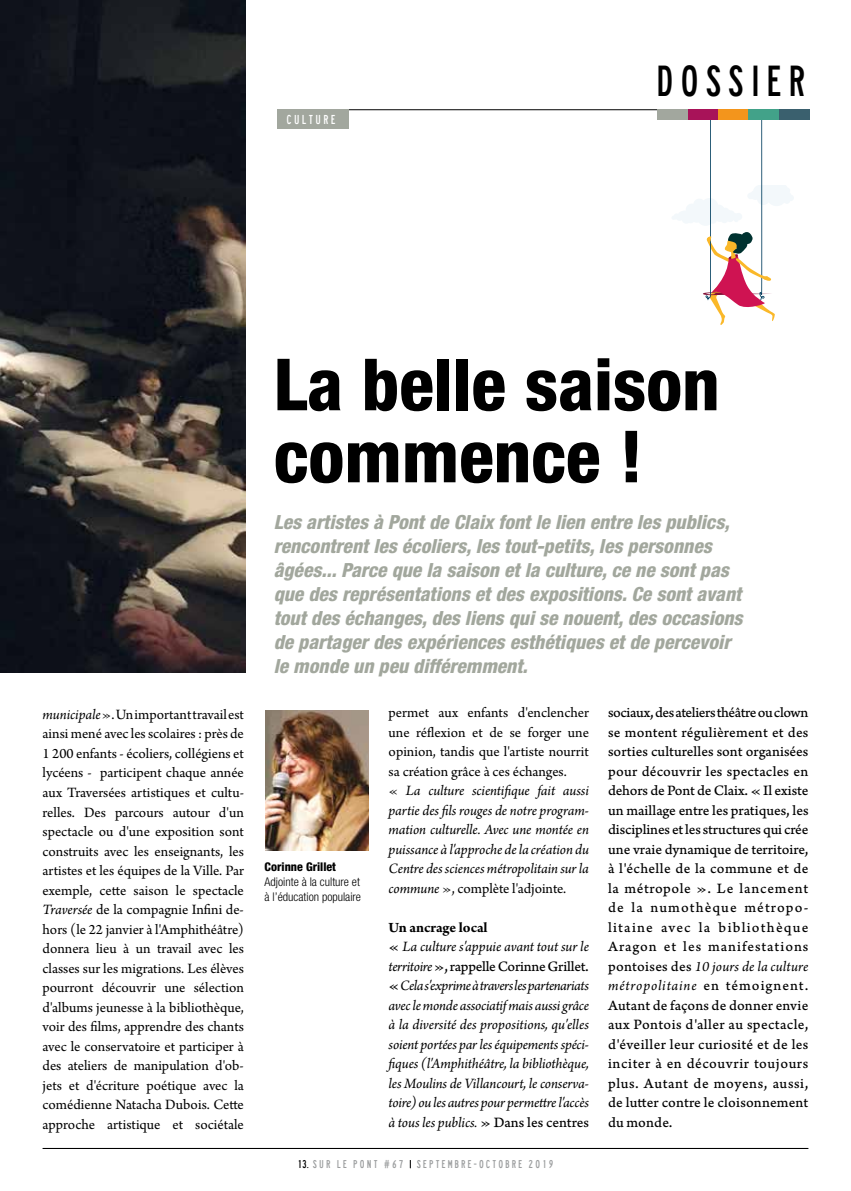
<style>
.page{position:relative;width:851px;height:1191px;background:#fff}
.page>*{position:absolute;margin:0;border:0;box-sizing:border-box;transform-origin:0 0}
.t1{font:800 condensed 72px/72px "Helvetica Neue";color:#000}
.t2{font:40.2px "lanea";letter-spacing:.16em;color:#000}
.t3{font:italic 800 condensed 19.5px/24px "Helvetica Neue";color:#a2a79d}
.t4{font:15px/19.5px "Arno Pro";color:#000;text-align:justify}
.t5{font:italic 15px/19.5px "Arno Pro";letter-spacing:-.005em;color:#000}
.t6{font:15px/19.5px "Arno Pro Caption";letter-spacing:.035em;color:#000;text-align:justify}
.t7{font:italic 15px/19.5px "Arno Pro";letter-spacing:.03em;color:#000}
.t8{font:15px "Arno Pro Caption";letter-spacing:-.02em;color:#000}
.t9{font:300 condensed 12px/15px "Helvetica Neue";color:#000}
.t10{font:12px "lanea";letter-spacing:.2em;color:#fff}
.t11{font:800 condensed 12px "Helvetica Neue";color:#000}
.t12{font:10.5px "lanea";letter-spacing:.2em;color:#9c9e9f}
.s1{font-style:italic}
.s2{font-style:normal}
.s3{font-weight:700;font-style:normal}
.s4{font-family:"Arno Pro Caption";font-style:normal}
.s5{font-family:"Arno Pro";font-style:italic}
.s6{color:#000}
</style>
<div class="page">
<svg style="left:672px;top:120px;width:121px;height:205px"></svg>
<hr style="left:43px;top:1148px;width:765px;height:1px;background:#000">
<hr style="left:277px;top:109px;width:531px;height:1px;background:#000">
<div style="left:657px;top:110px;width:31px;height:10px;background:#a2a79e"></div>
<div style="left:688px;top:110px;width:30px;height:10px;background:#a81359"></div>
<div style="left:718px;top:110px;width:30px;height:10px;background:#f3951c"></div>
<div style="left:748px;top:110px;width:30px;height:10px;background:#42a289"></div>
<div style="left:778px;top:110px;width:31px;height:10px;background:#3a606e"></div>
<img style="left:0;top:0;width:245px;height:673px">
<div style="left:277px;top:109px;width:72px;height:20px;background:#a2a79e"></div>
<img style="left:265px;top:710px;width:103px;height:140px">
<p class="t10" style="left:286px;top:112px;width:51px">CULTURE</p>
<p class="t10" style="left:286px;top:112px;width:62px">INTERVIEW</p>
<h2 class="t2" style="left:656px;top:57px;width:151px">DOSSIER</h2>
<h1 class="t1" style="left:274px;top:347px;width:447px">La belle saison commence !</h1>
<p class="t3" style="left:274px;top:510px;width:470px">Les artistes à Pont de Claix font le lien entre les publics, rencontrent les écoliers, les tout-petits, les personnes âgées... Parce que la saison et la culture, ce ne sont pas que des représentations et des expositions. Ce sont avant tout des échanges, des liens qui se nouent, des occasions de partager des expériences esthétiques et de percevoir le monde un peu différemment.</p>
<p class="t4" style="left:43px;top:705px;width:203px"><span class="s1">municipale</span> ». Un important travail est ainsi mené avec les scolaires : près de 1 200 enfants - écoliers, collégiens et lycéens - participent chaque année aux Traversées artistiques et cultu&shy;relles. Des parcours autour d'un spectacle ou d'une exposition sont construits avec les enseignants, les artistes et les équipes de la Ville. Par exemple, cette saison le spectacle <span class="s1">Traversée</span> de la compagnie Infini de&shy;hors (le 22 janvier à l'Amphithéâtre) donnera lieu à un travail avec les classes sur les migrations. Les élèves pourront découvrir une sélection d'albums jeunesse à la bibliothèque, voir des films, apprendre des chants avec le conservatoire et participer à des ateliers de manipulation d'ob&shy;jets et d'écriture poétique avec la comédienne Natacha Dubois. Cette approche artistique et sociétale</p>
<p class="t5" style="left:388px;top:704px;width:202px"><span class="s2">permet aux enfants d'enclencher une réflexion et de se forger une opinion, tandis que l'artiste nourrit sa création grâce à ces échanges.<br>«</span> La culture scientifique fait aussi partie des fils rouges de notre program&shy;mation culturelle. Avec une montée en puissance à l'approche de la création du Centre des sciences métropolitain sur la commune <span class="s2">», complète l'adjointe.</span></p>
<p class="t11" style="left:264px;top:858px;width:73px">Corinne Grillet</p>
<p class="t9" style="left:264px;top:873px;width:98px">Adjointe à la culture et à l’éducation populaire</p>
<p class="t5" style="left:388px;top:918px;width:202px"><span class="s3">Un ancrage local<br></span><span class="s4">«</span> La culture s'appuie avant tout sur le</p>
<p class="t8" style="left:388px;top:957px;width:202px"><span class="s5">territoire</span> », rappelle Corinne Grillet.</p>
<p class="t5" style="left:388px;top:977px;width:202px;text-align:justify"><span class="s4">«</span> Cela s'exprime à travers les partenariats avec le monde associatif mais aussi grâce à la diversité des propositions, qu'elles soient portées par les équipements spéci&shy;fiques (l'Amphithéâtre, la bibliothèque, les Moulins de Villancourt, le conserva&shy;toire) ou les autres pour permettre l'accès à tous les publics. <span class="s4">» Dans les centres</span></p>
<p class="t12" style="left:297px;top:1157px;width:108px"><span class="s6">13.</span> SUR LE PONT #67</p>
<p class="t12" style="left:417px;top:1157px;width:138px">SEPTEMBRE-OCTOBRE 2019</p>
<p class="t6" style="left:608px;top:703px;width:202px">sociaux, des ateliers théâtre ou clown se montent régulièrement et des sorties culturelles sont organisées pour découvrir les spectacles en dehors de Pont de Claix. « Il existe un maillage entre les pratiques, les disciplines et les structures qui crée une vraie dynamique de territoire, à l'échelle de la commune et de la métropole ». Le lancement de la numothèque métropo&shy;litaine avec la bibliothèque Aragon et les manifestations</p>
<p class="t7" style="left:608px;top:957px;width:202px"><span class="s4">pontoises des</span> 10 jours de la culture métropolitaine <span class="s4">en témoignent.</span></p>
<p class="t6" style="left:608px;top:996px;width:202px">Autant de façons de donner envie aux Pontois d'aller au spectacle, d'éveiller leur curiosité et de les inciter à en découvrir toujours plus. Autant de moyens, aussi, de lutter contre le cloisonnement du monde.</p>
</div>
